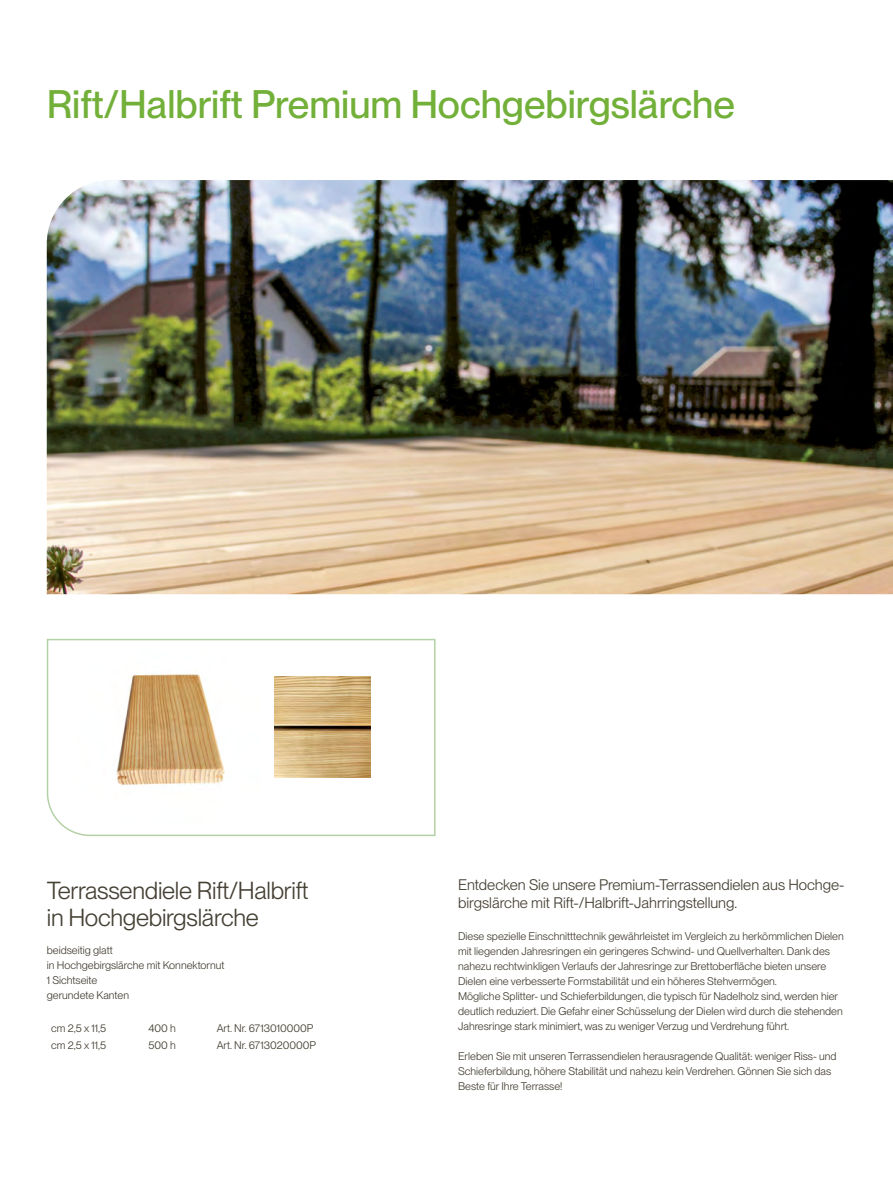
<style>
.page{position:relative;width:893px;height:1191px;background:#fff}
.page>*{position:absolute;margin:0;border:0;box-sizing:border-box;transform-origin:0 0}
.Produktüberschrift-Titel-IHV{font:500 39px "PP Neue Montreal";color:#72b039}
.Produkt-Tabelle-Überschrift{font:24.15px/27px "PP Neue Montreal";letter-spacing:-.01em;color:#454034}
.Testo{font:15px/18px "PP Neue Montreal";color:#454034}
.Aufzählung-Beschreibung_7_25pt{font:10.8px/15px "PP Neue Montreal";color:#454034}
.Produkt-Tabelle-Beschreibung_7_25pt{font:10.8px "PP Neue Montreal";color:#454034}
.Produkt-Tablleninhalt-7_25pt{font:10.8px "PP Neue Montreal";color:#454034}
</style>
<div class="page">
<svg style="left:46px;top:638px;width:390px;height:199px"></svg>
<img style="left:47px;top:180px;width:846px;height:414px">
<img style="left:76px;top:650px;width:199px;height:175px">
<img style="left:275px;top:676px;width:96px;height:101px">
<p class="Produktüberschrift-Titel-IHV" style="left:47px;top:81px;width:690px">Rift/Halbrift Premium Hochgebirgslärche</p>
<p class="Produkt-Tabelle-Überschrift" style="left:47px;top:876px;width:263px">Terrassendiele Rift/Halbrift in Hochgebirgslärche</p>
<p class="Produkt-Tabelle-Beschreibung_7_25pt" style="left:47px;top:943px;width:68px">beidseitig glatt</p>
<p class="Produkt-Tabelle-Beschreibung_7_25pt" style="left:47px;top:958px;width:179px">in Hochgebirgslärche mit Konnektornut</p>
<p class="Produkt-Tabelle-Beschreibung_7_25pt" style="left:47px;top:973px;width:52px">1 Sichtseite</p>
<p class="Produkt-Tabelle-Beschreibung_7_25pt" style="left:47px;top:988px;width:84px">gerundete Kanten</p>
<p class="Produkt-Tablleninhalt-7_25pt" style="left:51px;top:1021px;width:57px">cm 2,5 x 11,5</p>
<p class="Produkt-Tablleninhalt-7_25pt" style="left:148px;top:1021px;width:29px">400 h</p>
<p class="Produkt-Tablleninhalt-7_25pt" style="left:217px;top:1021px;width:98px">Art. Nr. 6713010000P</p>
<p class="Produkt-Tablleninhalt-7_25pt" style="left:51px;top:1038px;width:57px">cm 2,5 x 11,5</p>
<p class="Produkt-Tablleninhalt-7_25pt" style="left:148px;top:1038px;width:29px">500 h</p>
<p class="Produkt-Tablleninhalt-7_25pt" style="left:217px;top:1038px;width:101px">Art. Nr. 6713020000P</p>
<p class="Testo" style="left:458px;top:875px;width:388px">Entdecken Sie unsere Premium-Terrassendielen aus Hochge&shy;birgslärche mit Rift-/Halbrift-Jahrringstellung.</p>
<p class="Aufzählung-Beschreibung_7_25pt" style="left:458px;top:928px;width:387px">Diese spezielle Einschnitttechnik gewährleistet im Vergleich zu herkömmlichen Dielen mit liegenden Jahresringen ein geringeres Schwind- und Quellverhalten. Dank des nahezu rechtwinkligen Verlaufs der Jahresringe zur Brettoberfläche bieten unsere Dielen eine verbesserte Formstabilität und ein höheres Stehvermögen.</p>
<p class="Aufzählung-Beschreibung_7_25pt" style="left:458px;top:988px;width:386px">Mögliche Splitter- und Schieferbildungen, die typisch für Nadelholz sind, werden hier deutlich reduziert. Die Gefahr einer Schüsselung der Dielen wird durch die stehenden<br>Jahresringe stark minimiert, was zu weniger Verzug und Verdrehung führt.</p>
<p class="Aufzählung-Beschreibung_7_25pt" style="left:458px;top:1048px;width:380px">Erleben Sie mit unseren Terrassendielen herausragende Qualität: weniger Riss- und<br>Schieferbildung, höhere Stabilität und nahezu kein Verdrehen. Gönnen Sie sich das<br>Beste für Ihre Terrasse!</p>
</div>
